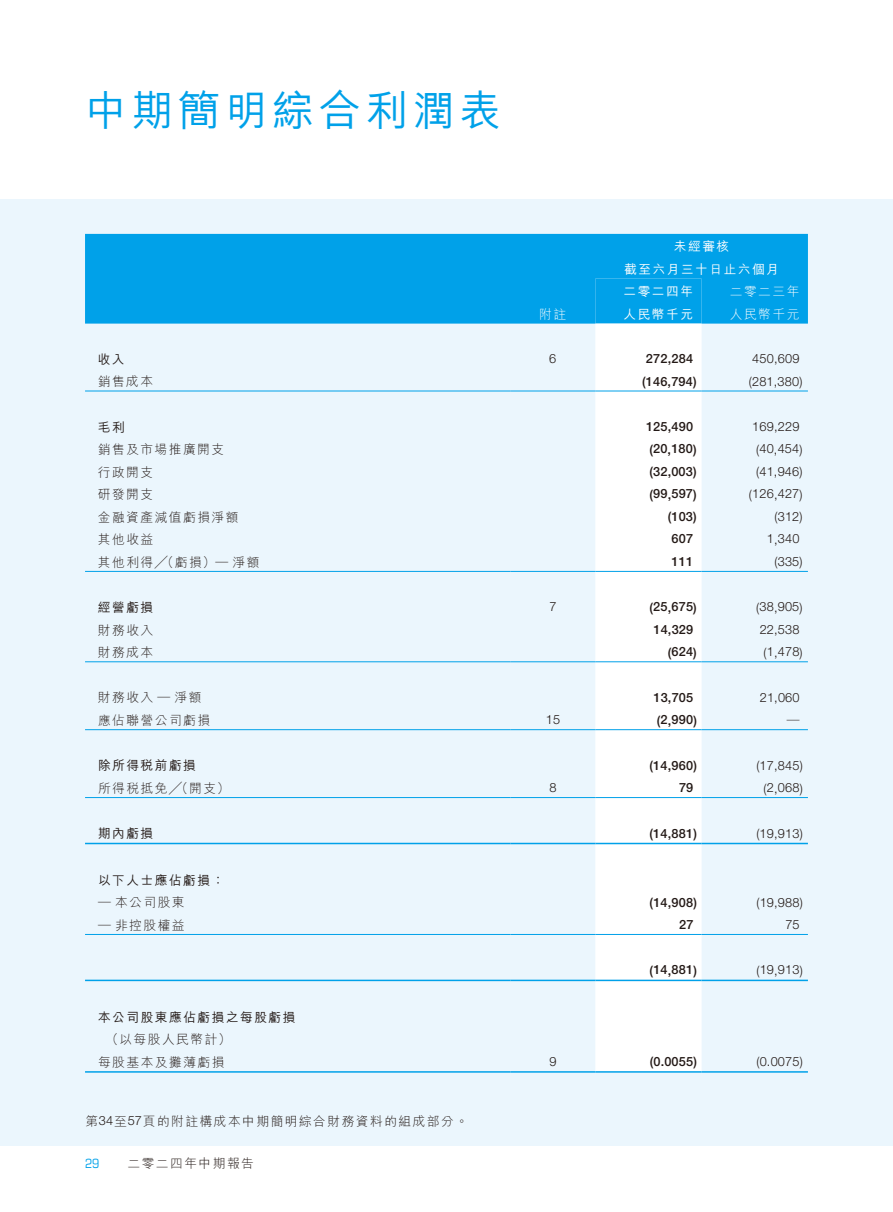
<style>
.page{position:relative;width:893px;height:1212px;background:#fff}
.page>*{position:absolute;margin:0;border:0;box-sizing:border-box;transform-origin:0 0}
.t1{font:500 42px "M Hei HK";letter-spacing:.115em;color:#00a1e9}
.t2{font:300 12.75px "M Hei HK";letter-spacing:.115em;color:#231916}
.t3{font:300 12.75px "Helvetica Neue 45";letter-spacing:.015em;color:#231916}
.t4{font:500 12.75px "Helvetica Neue 65";letter-spacing:.015em;color:#231916}
.t5{font:500 12.75px "M Hei HK";letter-spacing:.115em;color:#231916}
.t6{font:500 12.75px/22.5px "M Hei HK";letter-spacing:.115em;color:#fff;text-align:center}
.t7{font:300 12.75px "M Hei HK";letter-spacing:.115em;color:#fff}
.t8{font:condensed 12.75px "Eurostile";color:#00a1e9}
.s1{font-family:"Helvetica Neue 45"}
</style>
<div class="page">
<div style="left:0;top:200px;width:893px;height:946px;background:#ebf6fd"></div>
<div style="left:85px;top:234px;width:723px;height:90px;background:#00a1e9"></div>
<div style="left:595px;top:279px;width:107px;height:45px;background:#00a1e9"></div>
<div style="left:595px;top:324px;width:107px;height:747px;background:#fff"></div>
<hr style="left:85px;top:391px;width:425px;height:1px;background:#00a1e9">
<hr style="left:510px;top:391px;width:85px;height:1px;background:#00a1e9">
<hr style="left:595px;top:391px;width:107px;height:1px;background:#00a1e9">
<hr style="left:702px;top:391px;width:106px;height:1px;background:#00a1e9">
<hr style="left:85px;top:571px;width:425px;height:1px;background:#00a1e9">
<hr style="left:510px;top:571px;width:85px;height:1px;background:#00a1e9">
<hr style="left:595px;top:571px;width:107px;height:1px;background:#00a1e9">
<hr style="left:702px;top:571px;width:106px;height:1px;background:#00a1e9">
<hr style="left:85px;top:661px;width:425px;height:1px;background:#00a1e9">
<hr style="left:510px;top:661px;width:85px;height:1px;background:#00a1e9">
<hr style="left:595px;top:661px;width:107px;height:1px;background:#00a1e9">
<hr style="left:702px;top:661px;width:106px;height:1px;background:#00a1e9">
<hr style="left:85px;top:729px;width:425px;height:1px;background:#00a1e9">
<hr style="left:510px;top:729px;width:85px;height:1px;background:#00a1e9">
<hr style="left:595px;top:729px;width:107px;height:1px;background:#00a1e9">
<hr style="left:702px;top:729px;width:106px;height:1px;background:#00a1e9">
<hr style="left:85px;top:797px;width:425px;height:1px;background:#00a1e9">
<hr style="left:510px;top:797px;width:85px;height:1px;background:#00a1e9">
<hr style="left:595px;top:797px;width:107px;height:1px;background:#00a1e9">
<hr style="left:702px;top:797px;width:106px;height:1px;background:#00a1e9">
<hr style="left:85px;top:934px;width:425px;height:1px;background:#00a1e9">
<hr style="left:510px;top:934px;width:85px;height:1px;background:#00a1e9">
<hr style="left:595px;top:934px;width:107px;height:1px;background:#00a1e9">
<hr style="left:702px;top:934px;width:106px;height:1px;background:#00a1e9">
<hr style="left:85px;top:843px;width:425px;height:1px;background:#00a1e9">
<hr style="left:510px;top:843px;width:85px;height:1px;background:#00a1e9">
<hr style="left:595px;top:843px;width:107px;height:1px;background:#00a1e9">
<hr style="left:702px;top:843px;width:106px;height:1px;background:#00a1e9">
<hr style="left:85px;top:980px;width:425px;height:1px;background:#00a1e9">
<hr style="left:510px;top:980px;width:85px;height:1px;background:#00a1e9">
<hr style="left:595px;top:980px;width:107px;height:1px;background:#00a1e9">
<hr style="left:702px;top:980px;width:106px;height:1px;background:#00a1e9">
<hr style="left:85px;top:1071px;width:425px;height:2px;background:#00a1e9">
<hr style="left:510px;top:1071px;width:85px;height:2px;background:#00a1e9">
<hr style="left:595px;top:1071px;width:107px;height:2px;background:#00a1e9">
<hr style="left:702px;top:1071px;width:106px;height:2px;background:#00a1e9">
<h1 class="t1" style="left:85px;top:80px;width:418px">中期簡明綜合利潤表</h1>
<p class="t6" style="left:624px;top:235px;width:156px">未經審核<br>截至六月三十日止六個月</p>
<p class="t7" style="left:730px;top:283px;width:71px">二零二三年</p>
<p class="t6" style="left:624px;top:280px;width:71px">二零二四年</p>
<p class="t7" style="left:539px;top:305px;width:28px">附註</p>
<p class="t6" style="left:623px;top:302px;width:71px">人民幣千元</p>
<p class="t7" style="left:730px;top:305px;width:71px">人民幣千元</p>
<p class="t5" style="left:98px;top:350px;width:28px">收入</p>
<p class="t3" style="left:549px;top:351px;width:9px">6</p>
<p class="t4" style="left:646px;top:351px;width:49px">272,284</p>
<p class="t3" style="left:752px;top:351px;width:49px">450,609</p>
<p class="t2" style="left:98px;top:373px;width:57px">銷售成本</p>
<p class="t4" style="left:642px;top:373px;width:56px">)146,794(</p>
<p class="t3" style="left:749px;top:373px;width:55px">)281,380(</p>
<p class="t5" style="left:98px;top:418px;width:28px">毛利</p>
<p class="t4" style="left:646px;top:419px;width:49px">125,490</p>
<p class="t3" style="left:752px;top:419px;width:49px">169,229</p>
<p class="t2" style="left:98px;top:440px;width:128px">銷售及市場推廣開支</p>
<p class="t4" style="left:649px;top:441px;width:49px">)20,180(</p>
<p class="t3" style="left:756px;top:441px;width:48px">)40,454(</p>
<p class="t2" style="left:98px;top:463px;width:57px">行政開支</p>
<p class="t4" style="left:649px;top:464px;width:49px">)32,003(</p>
<p class="t3" style="left:756px;top:464px;width:48px">)41,946(</p>
<p class="t2" style="left:98px;top:485px;width:57px">研發開支</p>
<p class="t4" style="left:649px;top:486px;width:49px">)99,597(</p>
<p class="t3" style="left:749px;top:486px;width:55px">)126,427(</p>
<p class="t2" style="left:98px;top:508px;width:142px">金融資產減值虧損淨額</p>
<p class="t4" style="left:668px;top:509px;width:31px">)103(</p>
<p class="t3" style="left:774px;top:509px;width:30px">)312(</p>
<p class="t2" style="left:98px;top:530px;width:57px">其他收益</p>
<p class="t4" style="left:672px;top:531px;width:23px">607</p>
<p class="t3" style="left:767px;top:531px;width:34px">1,340</p>
<p class="t2" style="left:98px;top:553px;width:163px">其他利得╱（虧損）— 淨額</p>
<p class="t4" style="left:672px;top:554px;width:23px">111</p>
<p class="t3" style="left:774px;top:554px;width:30px">)335(</p>
<p class="t5" style="left:98px;top:598px;width:57px">經營虧損</p>
<p class="t3" style="left:549px;top:599px;width:9px">7</p>
<p class="t4" style="left:649px;top:599px;width:49px">)25,675(</p>
<p class="t3" style="left:756px;top:599px;width:48px">)38,905(</p>
<p class="t2" style="left:98px;top:621px;width:57px">財務收入</p>
<p class="t4" style="left:653px;top:622px;width:41px">14,329</p>
<p class="t3" style="left:760px;top:621px;width:41px">22,538</p>
<p class="t2" style="left:98px;top:643px;width:57px">財務成本</p>
<p class="t4" style="left:668px;top:644px;width:31px">)624(</p>
<p class="t3" style="left:764px;top:644px;width:41px">)1,478(</p>
<p class="t2" style="left:98px;top:689px;width:105px">財務收入 — 淨額</p>
<p class="t4" style="left:653px;top:690px;width:41px">13,705</p>
<p class="t3" style="left:760px;top:689px;width:41px">21,060</p>
<p class="t2" style="left:98px;top:711px;width:114px">應佔聯營公司虧損</p>
<p class="t3" style="left:546px;top:712px;width:16px">15</p>
<p class="t4" style="left:657px;top:712px;width:42px">)2,990(</p>
<p class="t2" style="left:787px;top:711px;width:14px">—</p>
<p class="t5" style="left:98px;top:756px;width:99px">除所得稅前虧損</p>
<p class="t4" style="left:650px;top:757px;width:49px">)14,960(</p>
<p class="t3" style="left:756px;top:757px;width:48px">)17,845(</p>
<p class="t2" style="left:98px;top:779px;width:133px">所得稅抵免╱（開支(</p>
<p class="t3" style="left:549px;top:780px;width:9px">8</p>
<p class="t4" style="left:679px;top:780px;width:16px">79</p>
<p class="t3" style="left:764px;top:780px;width:41px">)2,068(</p>
<p class="t5" style="left:98px;top:824px;width:57px">期內虧損</p>
<p class="t5" style="left:98px;top:871px;width:128px">以下人士應佔虧損：</p>
<p class="t4" style="left:650px;top:825px;width:49px">)14,881(</p>
<p class="t3" style="left:756px;top:825px;width:48px">)19,913(</p>
<p class="t2" style="left:98px;top:893px;width:88px">— 本公司股東</p>
<p class="t4" style="left:650px;top:894px;width:49px">)14,908(</p>
<p class="t3" style="left:756px;top:894px;width:48px">)19,988(</p>
<p class="t2" style="left:98px;top:916px;width:88px">— 非控股權益</p>
<p class="t4" style="left:679px;top:917px;width:16px">27</p>
<p class="t3" style="left:785px;top:917px;width:16px">75</p>
<p class="t4" style="left:650px;top:962px;width:49px">)14,881(</p>
<p class="t3" style="left:756px;top:962px;width:48px">)19,913(</p>
<p class="t5" style="left:98px;top:1008px;width:199px">本公司股東應佔虧損之每股虧損</p>
<p class="t2" style="left:98px;top:1030px;width:134px">　（以每股人民幣計(</p>
<p class="t2" style="left:98px;top:1053px;width:128px">每股基本及攤薄虧損</p>
<p class="t3" style="left:550px;top:1054px;width:9px">9</p>
<p class="t4" style="left:650px;top:1054px;width:49px">)0.0055(</p>
<p class="t3" style="left:756px;top:1054px;width:48px">)0.0075(</p>
<p class="t2" style="left:85px;top:1112px;width:384px">第<span class="s1">34</span>至<span class="s1">57</span>頁的附註構成本中期簡明綜合財務資料的組成部分。</p>
<p class="t8" style="left:85px;top:1155px;width:16px">29</p>
<p class="t2" style="left:128px;top:1154px;width:128px">二零二四年中期報告</p>
</div>
